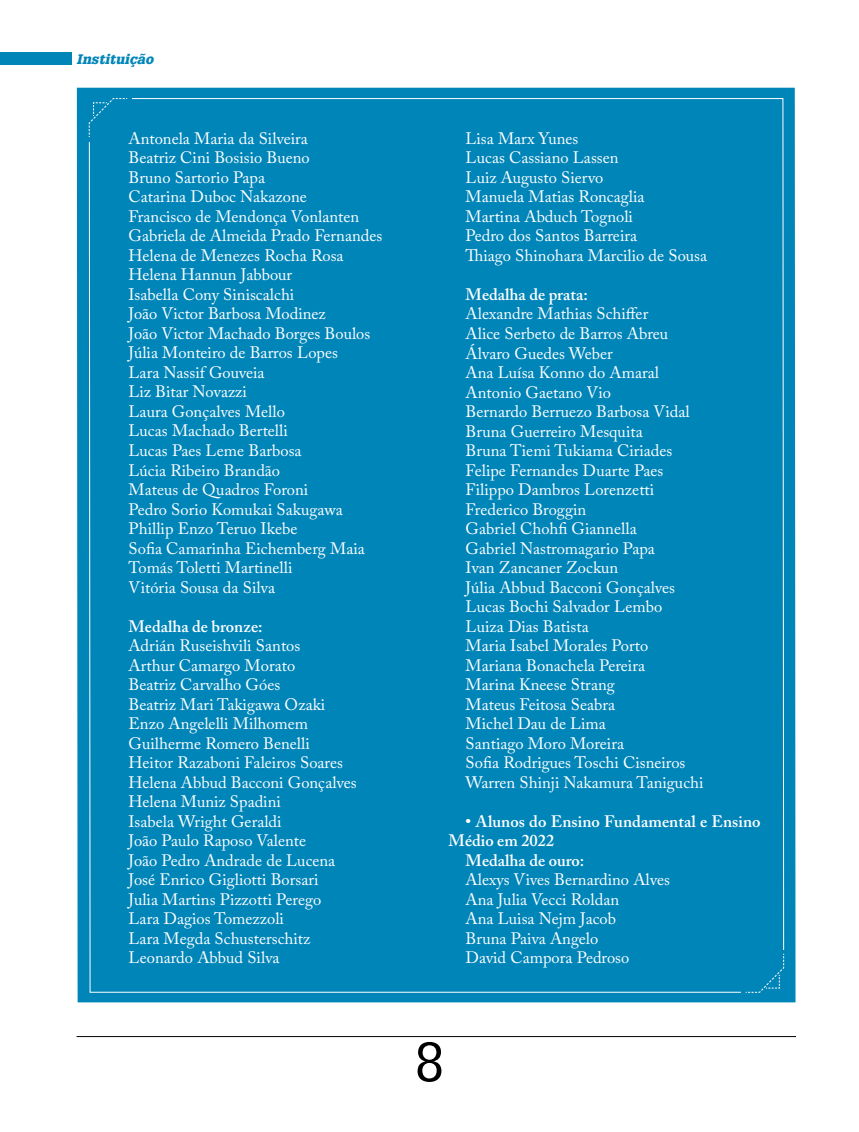
<style>
.page{position:relative;width:859px;height:1132px;background:#fff}
.page>*{position:absolute;margin:0;border:0;box-sizing:border-box;transform-origin:0 0}
.t1{font:54px "Glypha LT Std";color:#000}
.t2{font:16.5px/19.5px "Adobe Caslon Pro";color:#fff}
.t3{font:600 16.5px "Adobe Caslon Pro";color:#fff}
.t4{font:italic 900 13.5px "Glypha LT Std";letter-spacing:.015em;color:#0085b9}
</style>
<div class="page">
<hr style="left:77px;top:1035px;width:719px;height:1px;background:#000">
<div style="left:0;top:52px;width:72px;height:13px;background:#0085b9"></div>
<div style="left:77px;top:88px;width:718px;height:914px;background:#0085b9"></div>
<div style="left:89px;top:98px;width:695px;height:894px;background:#0085b9"></div>
<div style="left:84px;top:94px;width:48px;height:47px;background:#0085b9"></div>
<svg style="left:88px;top:98px;width:40px;height:40px"></svg>
<div style="left:741px;top:949px;width:47px;height:48px;background:#0085b9"></div>
<svg style="left:745px;top:953px;width:39px;height:39px"></svg>
<p class="t4" style="left:77px;top:51px;width:78px">Instituição</p>
<p class="t2" style="left:129px;top:128px;width:255px">Antonela Maria da Silveira<br>Beatriz Cini Bosisio Bueno<br>Bruno Sartorio Papa<br>Catarina Duboc Nakazone<br>Francisco de Mendonça Vonlanten<br>Gabriela de Almeida Prado Fernandes<br>Helena de Menezes Rocha Rosa<br>Helena Hannun Jabbour<br>Isabella Cony Siniscalchi<br>João Victor Barbosa Modinez<br>João Victor Machado Borges Boulos<br>Júlia Monteiro de Barros Lopes<br>Lara Nassif Gouveia<br>Liz Bitar Novazzi<br>Laura Gonçalves Mello<br>Lucas Machado Bertelli<br>Lucas Paes Leme Barbosa<br>Lúcia Ribeiro Brandão<br>Mateus de Quadros Foroni<br>Pedro Sorio Komukai Sakugawa<br>Phillip Enzo Teruo Ikebe<br>Sofia Camarinha Eichemberg Maia<br>Tomás Toletti Martinelli<br>Vitória Sousa da Silva</p>
<p class="t3" style="left:129px;top:616px;width:136px">Medalha de bronze:</p>
<p class="t2" style="left:129px;top:635px;width:230px">Adrián Ruseishvili Santos<br>Arthur Camargo Morato<br>Beatriz Carvalho Góes<br>Beatriz Mari Takigawa Ozaki<br>Enzo Angelelli Milhomem<br>Guilherme Romero Benelli<br>Heitor Razaboni Faleiros Soares<br>Helena Abbud Bacconi Gonçalves<br>Helena Muniz Spadini<br>Isabela Wright Geraldi<br>João Paulo Raposo Valente<br>João Pedro Andrade de Lucena<br>José Enrico Gigliotti Borsari<br>Julia Martins Pizzotti Perego<br>Lara Dagios Tomezzoli<br>Lara Megda Schusterschitz<br>Leonardo Abbud Silva</p>
<p class="t2" style="left:466px;top:128px;width:243px">Lisa Marx Yunes<br>Lucas Cassiano Lassen<br>Luiz Augusto Siervo<br>Manuela Matias Roncaglia<br>Martina Abduch Tognoli<br>Pedro dos Santos Barreira<br>Thiago Shinohara Marcilio de Sousa</p>
<p class="t3" style="left:466px;top:284px;width:124px">Medalha de prata:</p>
<p class="t2" style="left:466px;top:304px;width:239px">Alexandre Mathias Schiffer<br>Alice Serbeto de Barros Abreu<br>Álvaro Guedes Weber<br>Ana Luísa Konno do Amaral<br>Antonio Gaetano Vio<br>Bernardo Berruezo Barbosa Vidal<br>Bruna Guerreiro Mesquita<br>Bruna Tiemi Tukiama Ciriades<br>Felipe Fernandes Duarte Paes<br>Filippo Dambros Lorenzetti<br>Frederico Broggin<br>Gabriel Chohfi Giannella<br>Gabriel Nastromagario Papa<br>Ivan Zancaner Zockun<br>Júlia Abbud Bacconi Gonçalves<br>Lucas Bochi Salvador Lembo<br>Luiza Dias Batista<br>Maria Isabel Morales Porto<br>Mariana Bonachela Pereira<br>Marina Kneese Strang<br>Mateus Feitosa Seabra<br>Michel Dau de Lima<br>Santiago Moro Moreira<br>Sofia Rodrigues Toschi Cisneiros<br>Warren Shinji Nakamura Taniguchi</p>
<p class="t3" style="left:466px;top:811px;width:296px">• Alunos do Ensino Fundamental e Ensino</p>
<p class="t3" style="left:449px;top:830px;width:107px">Médio em 2022</p>
<p class="t3" style="left:466px;top:850px;width:120px">Medalha de ouro:</p>
<p class="t2" style="left:466px;top:869px;width:206px">Alexys Vives Bernardino Alves<br>Ana Julia Vecci Roldan<br>Ana Luisa Nejm Jacob<br>Bruna Paiva Angelo<br>David Campora Pedroso</p>
<h1 class="t1" style="left:414px;top:1029px;width:32px">8</h1>
</div>
